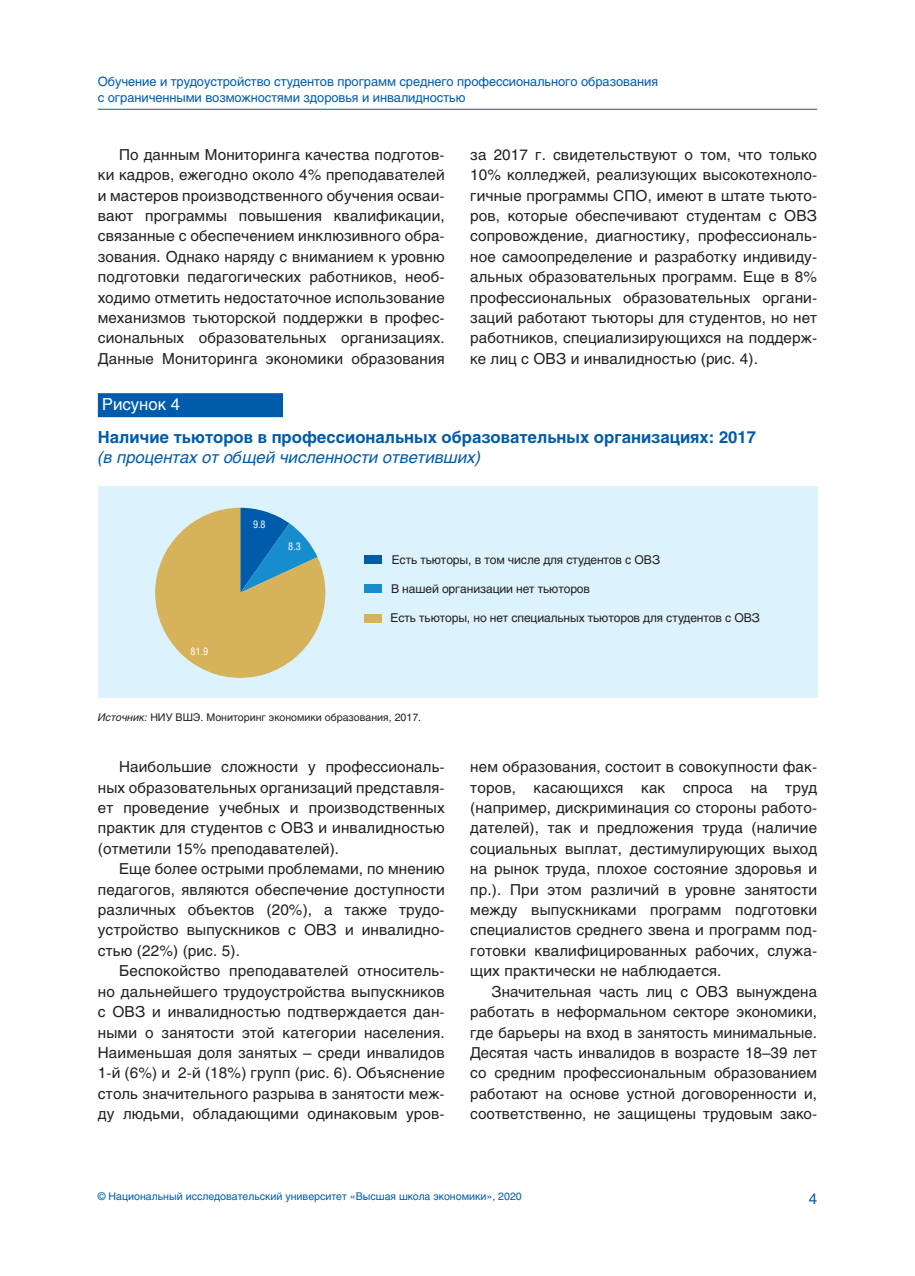
<style>
.page{position:relative;width:915px;height:1276px;background:#fff}
.page>*{position:absolute;margin:0;border:0;box-sizing:border-box;transform-origin:0 0}
.t1{font:700 16.5px "Helios";color:#015bab}
.t2{font:italic 16.5px "Helios";color:#015bab}
.t3{font:16.5px "Helios";color:#fff}
.t4{font:15px/20.4px "Helios";letter-spacing:.005em;color:#231f20;text-align:justify}
.t5{font:15px "Helios";color:#015bab}
.t6{font:12.75px/16.5px "Helios";letter-spacing:-.005em;color:#015bab}
.t7{font:12px "Helios";letter-spacing:-.01em;color:#231f20}
.t8{font:10.5px "Helios";color:#015bab}
.t9{font:10.5px "Helios";color:#231f20}
.t10{font:10.5px "Helios Cond";color:#fff}
.s1{font-style:italic}
</style>
<div class="page">
<hr style="left:98px;top:109px;width:718px;height:1px;background:#015bab">
<div style="left:98px;top:393px;width:185px;height:24px;background:#015bab"></div>
<div style="left:98px;top:486px;width:718px;height:212px;background:#dcf2fc"></div>
<div style="left:364px;top:584px;width:17px;height:8px;background:#178dce"></div>
<div style="left:364px;top:614px;width:17px;height:9px;background:#d6b25b"></div>
<div style="left:364px;top:555px;width:17px;height:9px;background:#015bab"></div>
<svg style="left:155px;top:508px;width:170px;height:170px"></svg>
<p class="t6" style="left:98px;top:72px;width:561px">Обучение и трудоустройство студентов программ среднего профессионального образования с ограниченными возможностями здоровья и инвалидностью</p>
<p class="t4" style="left:98px;top:144px;width:348px;text-indent:21px">По данным Мониторинга качества подготов&shy;ки кадров, ежегодно около 4% преподавателей и мастеров производственного обучения осваи&shy;вают программы повышения квалификации, связанные с обеспечением инклюзивного обра&shy;зования. Однако наряду с вниманием к уровню подготовки педагогических работников, необ&shy;ходимо отметить недостаточное использование механизмов тьюторской поддержки в профес&shy;сиональных образовательных организациях.<br>Данные Мониторинга экономики образования</p>
<p class="t4" style="left:470px;top:144px;width:348px">за 2017 г. свидетельствуют о том, что только 10% колледжей, реализующих высокотехноло&shy;гичные программы СПО, имеют в штате тьюто&shy;ров, которые обеспечивают студентам с ОВЗ сопровождение, диагностику, профессиональ&shy;ное самоопределение и разработку индивиду&shy;альных образовательных программ. Еще в 8% профессиональных образовательных органи&shy;заций работают тьюторы для студентов, но нет работников, специализирующихся на поддерж&shy;ке лиц с ОВЗ и инвалидностью (рис. 4).</p>
<p class="t3" style="left:102px;top:394px;width:79px">Рисунок 4</p>
<p class="t1" style="left:98px;top:428px;width:659px">Наличие тьюторов в профессиональных образовательных организациях: 2017</p>
<p class="t2" style="left:98px;top:447px;width:384px">(в процентах от общей численности ответивших)</p>
<p class="t10" style="left:190px;top:645px;width:19px">81.9</p>
<p class="t10" style="left:253px;top:517px;width:14px">9.8</p>
<p class="t10" style="left:288px;top:539px;width:14px">8.3</p>
<p class="t7" style="left:391px;top:552px;width:270px">Есть тьюторы, в том числе для студентов с ОВЗ</p>
<p class="t7" style="left:391px;top:581px;width:200px">В нашей организации нет тьюторов</p>
<p class="t7" style="left:390px;top:610px;width:371px">Есть тьюторы, но нет специальных тьюторов для студентов с ОВЗ</p>
<p class="t9" style="left:98px;top:711px;width:325px"><span class="s1">Источник:</span> НИУ ВШЭ. Мониторинг экономики образования, 2017.</p>
<p class="t4" style="left:98px;top:756px;width:348px;text-indent:21px">Наибольшие сложности у профессиональ&shy;ных образовательных организаций представля&shy;ет проведение учебных и производственных практик для студентов с ОВЗ и инвалидностью (отметили 15% преподавателей).</p>
<p class="t4" style="left:98px;top:858px;width:348px;text-indent:21px">Еще более острыми проблемами, по мнению педагогов, являются обеспечение доступности различных объектов (20%), а также трудо&shy;устройство выпускников с ОВЗ и инвалидно&shy;стью (22%) (рис. 5).</p>
<p class="t4" style="left:98px;top:960px;width:348px;text-indent:21px">Беспокойство преподавателей относитель&shy;но дальнейшего трудоустройства выпускников с ОВЗ и инвалидностью подтверждается дан&shy;ными о занятости этой категории населения.<br>Наименьшая доля занятых – среди инвалидов 1-й (6%) и 2-й (18%) групп (рис. 6). Объяснение столь значительного разрыва в занятости меж&shy;ду людьми, обладающими одинаковым уров-</p>
<p class="t4" style="left:470px;top:756px;width:348px">нем образования, состоит в совокупности фак&shy;торов, касающихся как спроса на труд (например, дискриминация со стороны работо&shy;дателей), так и предложения труда (наличие социальных выплат, дестимулирующих выход на рынок труда, плохое состояние здоровья и пр.). При этом различий в уровне занятости между выпускниками программ подготовки специалистов среднего звена и программ под&shy;готовки квалифицированных рабочих, служа&shy;щих практически не наблюдается.</p>
<p class="t4" style="left:470px;top:980px;width:348px;text-indent:21px">Значительная часть лиц с ОВЗ вынуждена работать в неформальном секторе экономики, где барьеры на вход в занятость минимальные.<br>Десятая часть инвалидов в возрасте 18–39 лет со средним профессиональным образованием работают на основе устной договоренности и, соответственно, не защищены трудовым зако-</p>
<p class="t8" style="left:98px;top:1190px;width:425px">© Национальный исследовательский университет «Высшая школа экономики», 2020</p>
<p class="t5" style="left:808px;top:1188px;width:10px">4</p>
</div>
